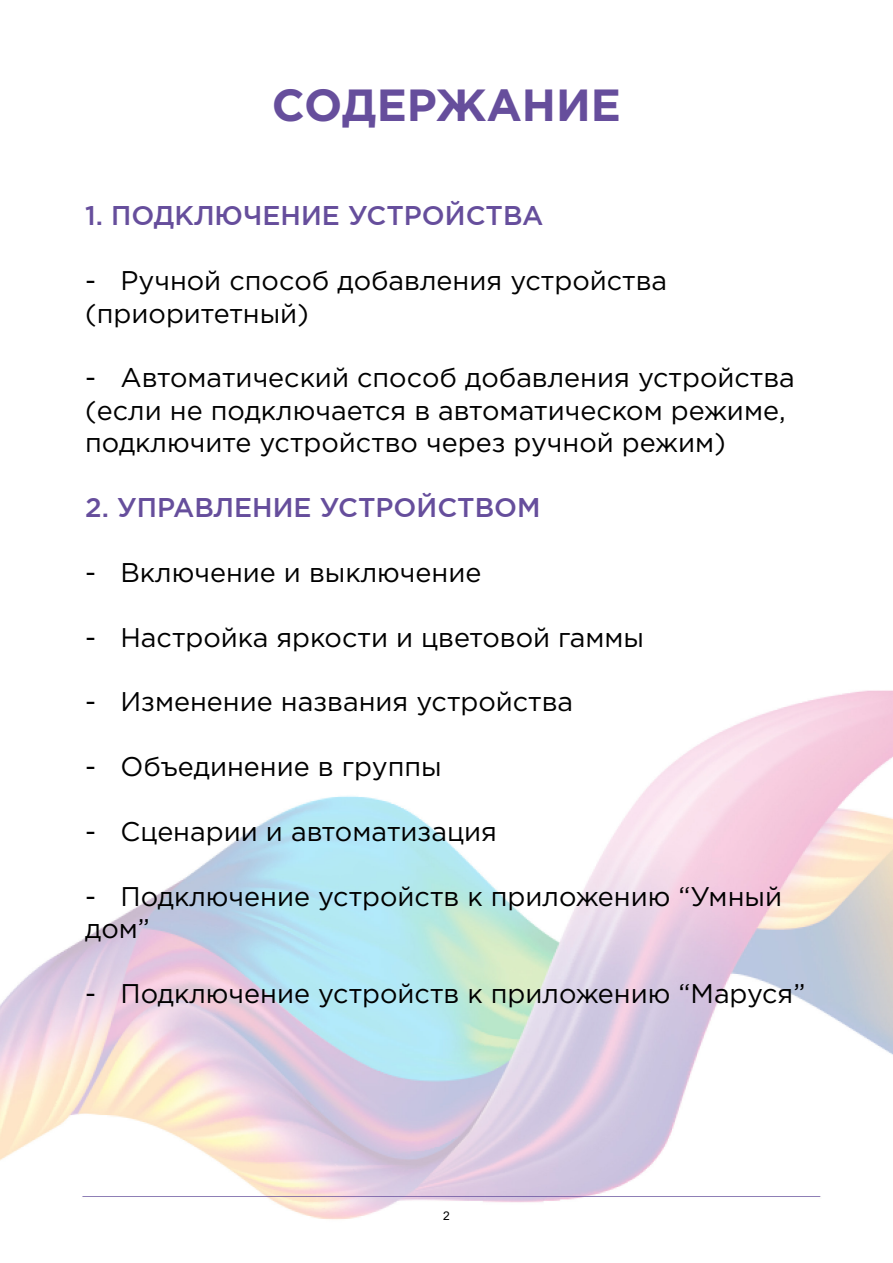
<style>
.page{position:relative;width:893px;height:1263px;background:#fff}
.page>*{position:absolute;margin:0;border:0;box-sizing:border-box;transform-origin:0 0}
.t1{font:700 45px "Gotham Pro";color:#664e9c}
.t2{font:27px/32.4px "Gotham Pro";color:#000}
.t3{font:500 27px "Gotham Pro";color:#664e9c}
.t4{font:12px "Arial";color:#000}
</style>
<div class="page">
<img style="left:0;top:690px;width:893px;height:530px">
<h1 class="t1" style="left:272px;top:79px;width:351px">СОДЕРЖАНИЕ</h1>
<p class="t3" style="left:85px;top:200px;width:460px">1. ПОДКЛЮЧЕНИЕ УСТРОЙСТВА</p>
<p class="t2" style="left:85px;top:264px;width:584px">- Ручной способ добавления устройства (приоритетный)</p>
<p class="t2" style="left:85px;top:362px;width:711px">- Автоматический способ добавления устройства (если не подключается в автоматическом режиме, подключите устройство через ручной режим)</p>
<p class="t3" style="left:85px;top:492px;width:457px">2. УПРАВЛЕНИЕ УСТРОЙСТВОМ</p>
<p class="t2" style="left:85px;top:556px;width:398px">- Включение и выключение</p>
<p class="t2" style="left:85px;top:621px;width:560px">- Настройка яркости и цветовой гаммы</p>
<p class="t2" style="left:85px;top:686px;width:490px">- Изменение названия устройства</p>
<p class="t2" style="left:85px;top:750px;width:358px">- Объединение в группы</p>
<p class="t2" style="left:85px;top:815px;width:413px">- Сценарии и автоматизация</p>
<p class="t2" style="left:85px;top:880px;width:698px">- Подключение устройств к приложению “Умный дом”</p>
<p class="t2" style="left:85px;top:977px;width:722px">- Подключение устройств к приложению “Маруся”</p>
<p class="t4" style="left:443px;top:1207px;width:8px">2</p>
</div>
